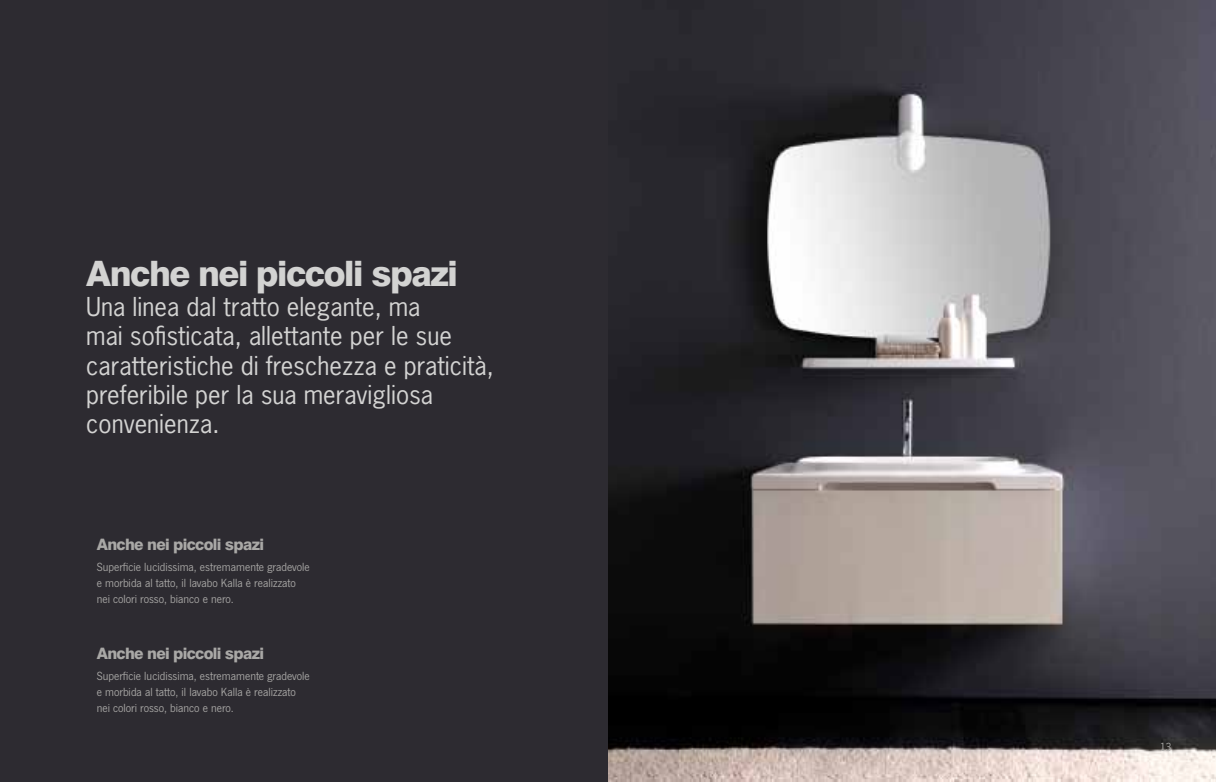
<style>
.page{position:relative;width:1216px;height:782px;background:#fff}
.page>*{position:absolute;margin:0;border:0;box-sizing:border-box;transform-origin:0 0}
.t1{font:800 35px "Swiss 721 BT";letter-spacing:-.04em;color:#d3d3d2}
.t2{font:24.5px/29.4px "News Gothic";color:#d3d3d2}
.t3{font:800 15.75px "Swiss 721 BT";letter-spacing:-.04em;color:#a9a8a6}
.t4{font:12.25px/15.8px "News Got T";color:#a9a8a6}
</style>
<div class="page">
<img style="left:607px;top:0;width:608px;height:781px">
<div style="left:0;top:0;width:607px;height:781px;background:#2d2b31"></div>
<h1 class="t1" style="left:86px;top:252px;width:373px">Anche nei piccoli spazi</h1>
<h2 class="t2" style="left:86px;top:291px;width:409px">Una linea dal tratto elegante, ma<br>mai sofisticata, allettante per le sue caratteristiche di freschezza e praticità, preferibile per la sua meravigliosa convenienza.</h2>
<p class="t3" style="left:97px;top:534px;width:169px">Anche nei piccoli spazi</p>
<p class="t4" style="left:97px;top:559px;width:214px">Superficie lucidissima, estremamente gradevole e morbida al tatto, il lavabo Kalla è realizzato nei colori rosso, bianco e nero.</p>
<p class="t3" style="left:97px;top:643px;width:169px">Anche nei piccoli spazi</p>
<p class="t4" style="left:97px;top:668px;width:214px">Superficie lucidissima, estremamente gradevole e morbida al tatto, il lavabo Kalla è realizzato nei colori rosso, bianco e nero.</p>
<p class="t4" style="left:1159px;top:738px;width:13px">13</p>
</div>
